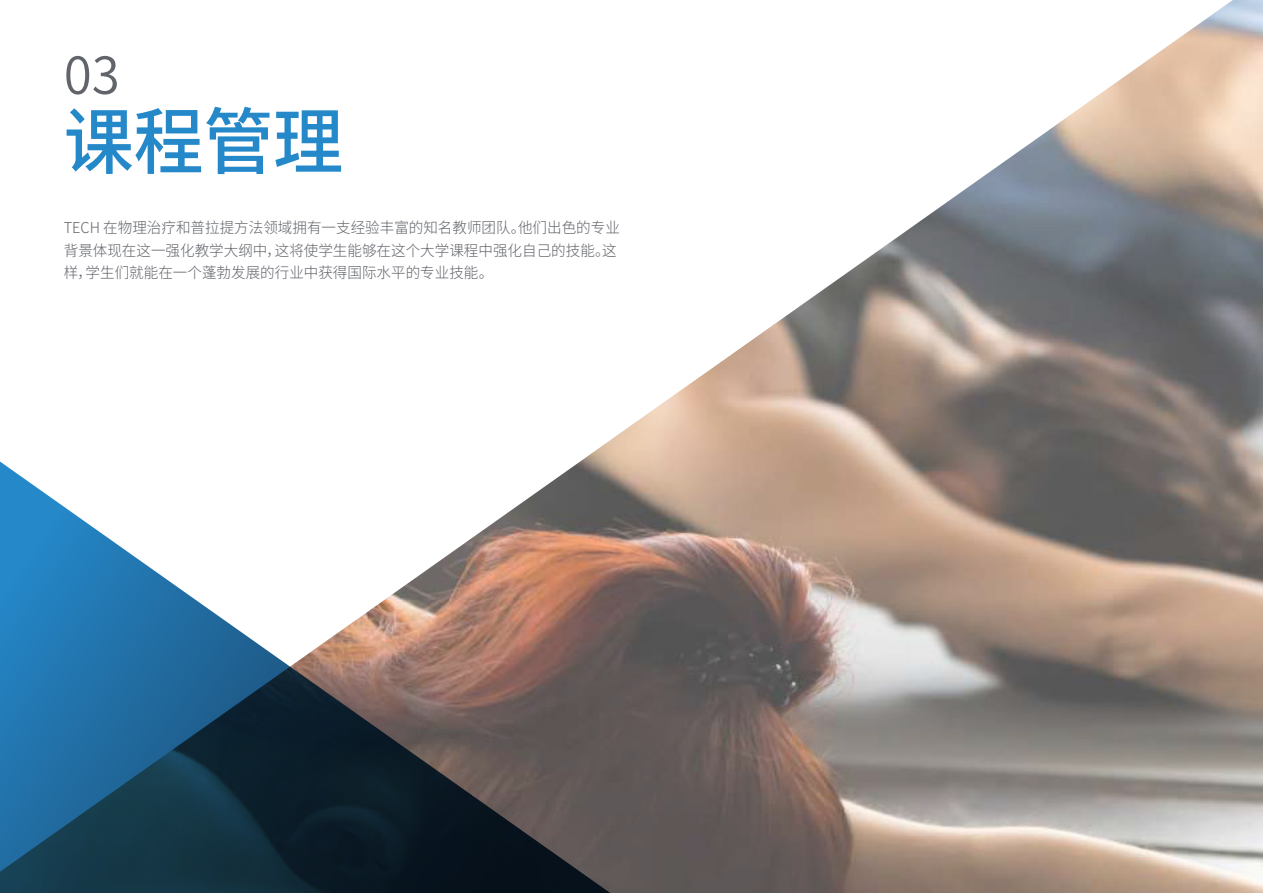
<style>
.page{position:relative;width:1263px;height:893px;background:#fff}
.page>*{position:absolute;margin:0;border:0;box-sizing:border-box;transform-origin:0 0}
.t1{font:500 72px "Source Han Sans CN";color:#2488c9}
.t2{font:52.5px "Source Han Sans CN";color:#61646a}
.t3{font:300 15px/22.5px "Source Han Sans CN";color:#61646a}
</style>
<div class="page">
<img style="left:602px;top:0;width:661px;height:893px">
<svg style="left:0;top:446px;width:640px;height:447px"></svg>
<h2 class="t2" style="left:64px;top:45px;width:57px">03</h2>
<h1 class="t1" style="left:64px;top:101px;width:281px">课程管理</h1>
<p class="t3" style="left:64px;top:217px;width:558px">TECH 在物理治疗和普拉提方法领域拥有一支经验丰富的知名教师团队。他们出色的专业背景体现在这一强化教学大纲中，这将使学生能够在这个大学课程中强化自己的技能。这样，学生们就能在一个蓬勃发展的行业中获得国际水平的专业技能。</p>
</div>
